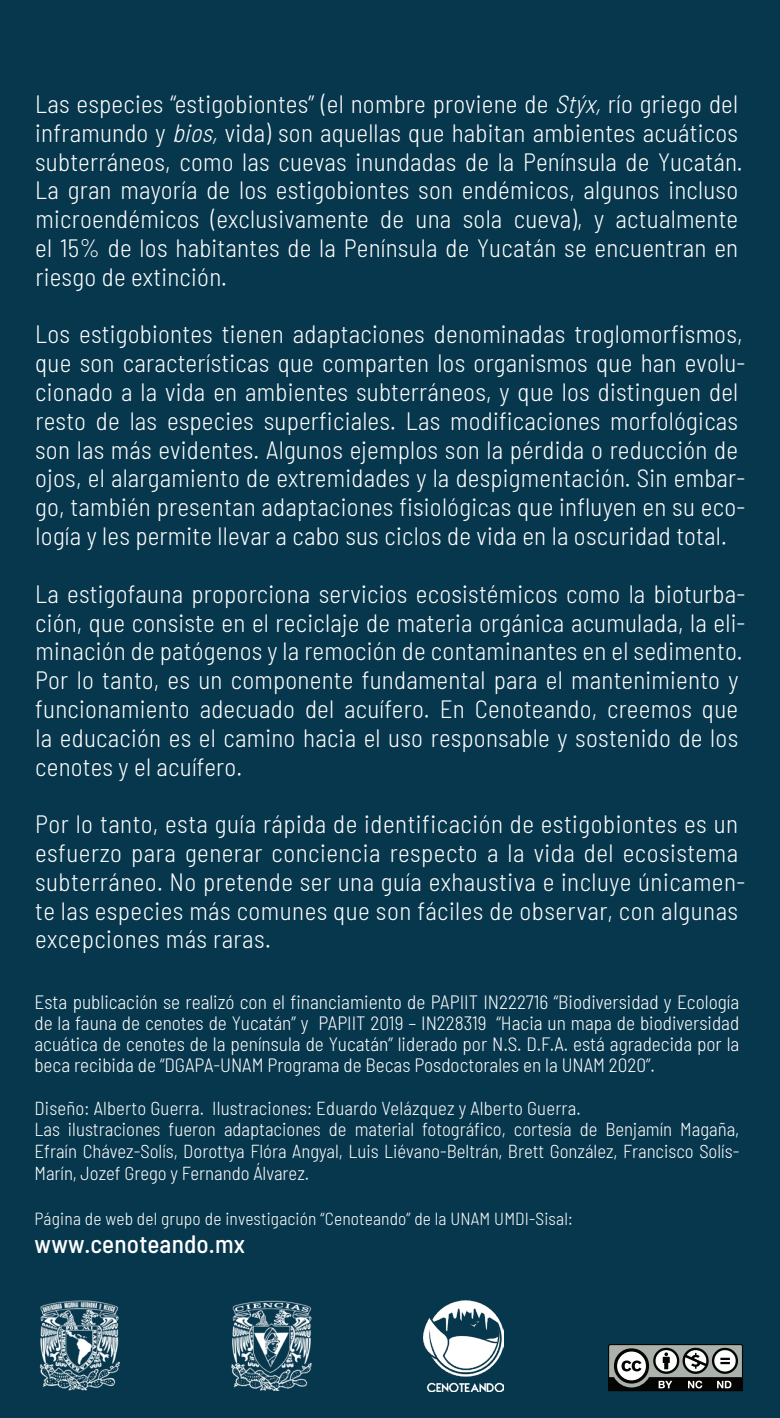
<style>
.page{position:relative;width:780px;height:1418px;background:#fff}
.page>*{position:absolute;margin:0;border:0;box-sizing:border-box;transform-origin:0 0}
.t1{font:300 semi-condensed 25px/28.8px "Barlow";letter-spacing:.01em;color:#fff}
.t2{font:500 semi-condensed 25px "Barlow";letter-spacing:.01em;color:#fff}
.t3{font:300 semi-condensed 19.25px/21.2px "Barlow";color:#fff;text-align:justify}
.t4{font:300 semi-condensed 18.75px/21.8px "Barlow";color:#fff}
.t5{font:300 semi-condensed 17.5px "Barlow";letter-spacing:.01em;color:#fff}
.s1{font-style:italic}
</style>
<div class="page">
<div style="left:0;top:0;width:780px;height:1417px;background:#07374d"></div>
<img style="left:40px;top:1300px;width:80px;height:91px">
<img style="left:231px;top:1300px;width:81px;height:91px">
<img style="left:423px;top:1300px;width:80px;height:91px">
<svg style="left:608px;top:1344px;width:135px;height:47px;background:#747774"></svg>
<p class="t1" style="left:35px;top:88px;width:709px">Las especies “estigobiontes” (el nombre proviene de <span class="s1">Stýx,</span> río griego del inframundo y <span class="s1">bios,</span> vida) son aquellas que habitan ambientes acuáticos subterráneos, como las cuevas inundadas de la Península de Yucatán.<br>La gran mayoría de los estigobiontes son endémicos, algunos incluso microendémicos (exclusivamente de una sola cueva), y actualmente el 15% de los habitantes de la Península de Yucatán se encuentran en riesgo de extinción.</p>
<p class="t1" style="left:35px;top:318px;width:711px">Los estigobiontes tienen adaptaciones denominadas troglomorfismos, que son características que comparten los organismos que han evolu&shy;cionado a la vida en ambientes subterráneos, y que los distinguen del resto de las especies superficiales. Las modificaciones morfológicas son las más evidentes. Algunos ejemplos son la pérdida o reducción de ojos, el alargamiento de extremidades y la despigmentación. Sin embar&shy;go, también presentan adaptaciones fisiológicas que influyen en su eco&shy;logía y les permite llevar a cabo sus ciclos de vida en la oscuridad total.</p>
<p class="t1" style="left:35px;top:577px;width:711px">La estigofauna proporciona servicios ecosistémicos como la bioturba&shy;ción, que consiste en el reciclaje de materia orgánica acumulada, la eli&shy;minación de patógenos y la remoción de contaminantes en el sedimento.<br>Por lo tanto, es un componente fundamental para el mantenimiento y funcionamiento adecuado del acuífero. En Cenoteando, creemos que la educación es el camino hacia el uso responsable y sostenido de los cenotes y el acuífero.</p>
<p class="t1" style="left:35px;top:808px;width:711px">Por lo tanto, esta guía rápida de identificación de estigobiontes es un esfuerzo para generar conciencia respecto a la vida del ecosistema subterráneo. No pretende ser una guía exhaustiva e incluye únicamen&shy;te las especies más comunes que son fáciles de observar, con algunas excepciones más raras.</p>
<p class="t3" style="left:34px;top:989px;width:706px">Esta publicación se realizó con el financiamiento de PAPIIT IN222716 “Biodiversidad y Ecología de la fauna de cenotes de Yucatán” y PAPIIT 2019 – IN228319 “Hacia un mapa de biodiversidad acuática de cenotes de la península de Yucatán” liderado por N.S. D.F.A. está agradecida por la beca recibida de “DGAPA-UNAM Programa de Becas Posdoctorales en la UNAM 2020”.</p>
<p class="t4" style="left:34px;top:1095px;width:706px">Diseño: Alberto Guerra. Ilustraciones: Eduardo Velázquez y Alberto Guerra.<br>Las ilustraciones fueron adaptaciones de material fotográfico, cortesía de Benjamín Magaña, Efraín Chávez-Solís, Dorottya Flóra Angyal, Luis Liévano-Beltrán, Brett González, Francisco Solís-Marín, Jozef Grego y Fernando Álvarez.</p>
<p class="t5" style="left:34px;top:1206px;width:539px">Página de web del grupo de investigación “Cenoteando” de la UNAM UMDI-Sisal:</p>
<p class="t2" style="left:34px;top:1225px;width:212px">www.cenoteando.mx</p>
</div>
